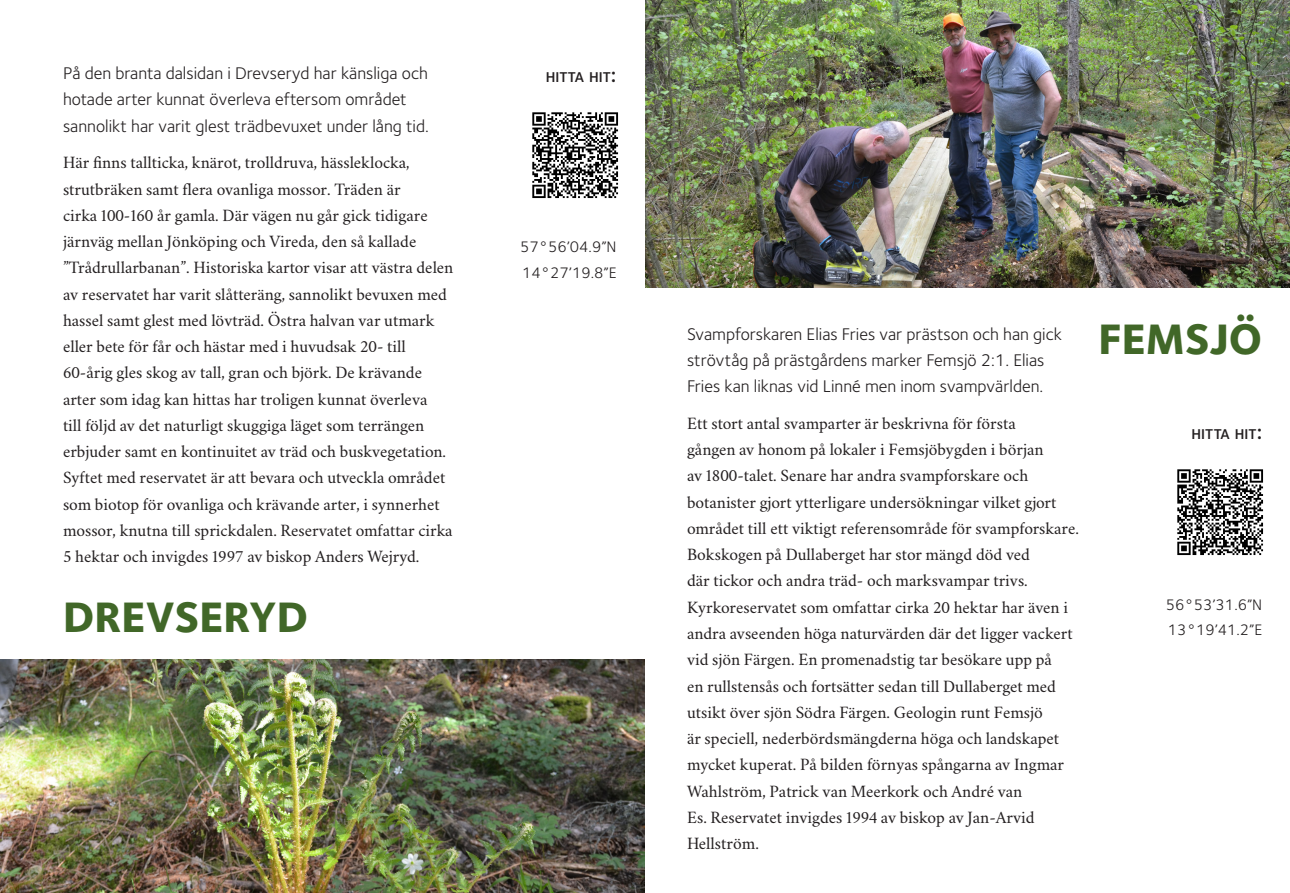
<style>
.page{position:relative;width:1290px;height:893px;background:#fff}
.page>*{position:absolute;margin:0;border:0;box-sizing:border-box;transform-origin:0 0}
.t1{font:800 44.1px "Foundry Sterling";color:#416728}
.t2{font:17.5px/26.2px "Crimson Svk 2.0";color:#231f20}
.t3{font:17.5px/26.2px "Foundry Sterling";color:#231f20}
.t4{font:15.75px "Foundry Sterling";color:#231f20}
.t5{font:600 14.7px "Foundry Sterling";color:#231f20}
.s1{font-size:21px}
</style>
<div class="page">
<img style="left:0;top:660px;width:645px;height:233px">
<img style="left:645px;top:0;width:645px;height:288px">
<img style="left:532px;top:112px;width:87px;height:87px">
<img style="left:1177px;top:469px;width:87px;height:87px">
<p class="t3" style="left:63px;top:60px;width:367px">På den branta dalsidan i Drevseryd har känsliga och hotade arter kunnat överleva eftersom området sannolikt har varit glest trädbevuxet under lång tid.</p>
<p class="t2" style="left:63px;top:148px;width:392px">Här finns tallticka, knärot, trolldruva, hässleklocka, strutbräken samt flera ovanliga mossor. Träden är<br>cirka 100-160 år gamla. Där vägen nu går gick tidigare järnväg mellan Jönköping och Vireda, den så kallade ”Trådrullarbanan”. Historiska kartor visar att västra delen av reservatet har varit slåtteräng, sannolikt bevuxen med hassel samt glest med lövträd. Östra halvan var utmark eller bete för får och hästar med i huvudsak 20- till 60-årig gles skog av tall, gran och björk. De krävande arter som idag kan hittas har troligen kunnat överleva<br>till följd av det naturligt skuggiga läget som terrängen erbjuder samt en kontinuitet av träd och buskvegetation.<br>Syftet med reservatet är att bevara och utveckla området som biotop för ovanliga och krävande arter, i synnerhet mossor, knutna till sprickdalen. Reservatet omfattar cirka 5 hektar och invigdes 1997 av biskop Anders Wejryd.</p>
<p class="t1" style="left:63px;top:590px;width:247px">DREVSERYD</p>
<p class="t5" style="left:546px;top:69px;width:72px">hitta hit<span class="s1">:</span></p>
<p class="t4" style="left:520px;top:238px;width:98px">57°56’04.9”N</p>
<p class="t4" style="left:522px;top:263px;width:96px">14°27’19.8”E</p>
<p class="t3" style="left:687px;top:321px;width:376px">Svampforskaren Elias Fries var prästson och han gick strövtåg på prästgårdens marker Femsjö 2:1. Elias<br>Fries kan liknas vid Linné men inom svampvärlden.</p>
<p class="t2" style="left:687px;top:409px;width:393px">Ett stort antal svamparter är beskrivna för första<br>gången av honom på lokaler i Femsjöbygden i början<br>av 1800-talet. Senare har andra svampforskare och botanister gjort ytterligare undersökningar vilket gjort området till ett viktigt referensområde för svampforskare.<br>Bokskogen på Dullaberget har stor mängd död ved<br>där tickor och andra träd- och marksvampar trivs.<br>Kyrkoreservatet som omfattar cirka 20 hektar har även i andra avseenden höga naturvärden där det ligger vackert vid sjön Färgen. En promenadstig tar besökare upp på<br>en rullstensås och fortsätter sedan till Dullaberget med utsikt över sjön Södra Färgen. Geologin runt Femsjö<br>är speciell, nederbördsmängderna höga och landskapet mycket kuperat. På bilden förnyas spångarna av Ingmar Wahlström, Patrick van Meerkork och André van<br>Es. Reservatet invigdes 1994 av biskop av Jan-Arvid Hellström.</p>
<p class="t1" style="left:1098px;top:312px;width:165px">FEMSJÖ</p>
<p class="t5" style="left:1191px;top:426px;width:72px">hitta hit<span class="s1">:</span></p>
<p class="t4" style="left:1166px;top:595px;width:98px">56°53’31.6”N</p>
<p class="t4" style="left:1168px;top:620px;width:96px">13°19’41.2”E</p>
</div>
